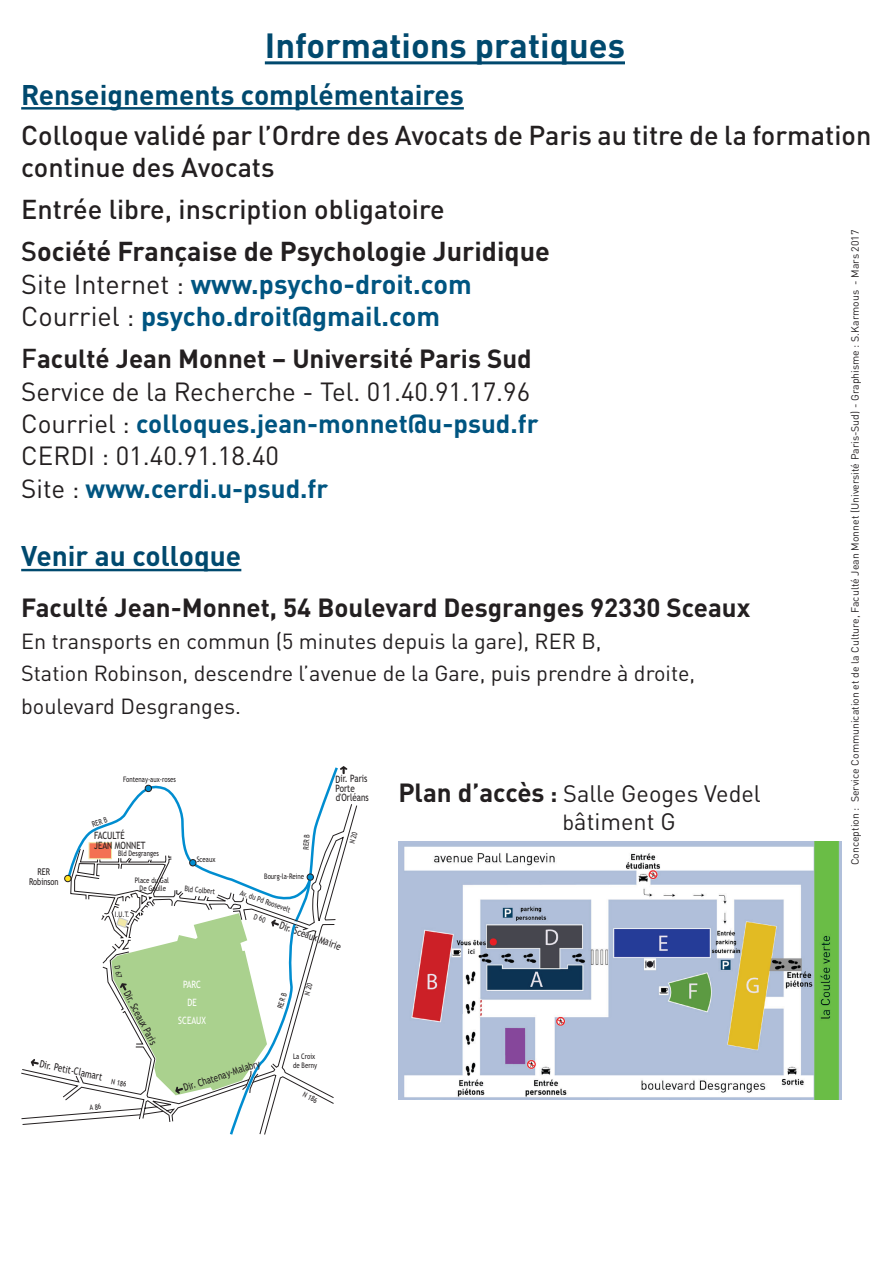
<style>
.page{position:relative;width:893px;height:1263px;background:#fff}
.page>*{position:absolute;margin:0;border:0;box-sizing:border-box;transform-origin:0 0}
.t1{font:700 34.5px "DINOT";color:#00496e}
.t2{font:700 28.05px "DINOT";color:#00496e}
.t3{font:500 27px/32.4px "DINOT";color:#231f20}
.t4{font:700 27px "DINOT";color:#005581}
.t5{font:700 27px "DINOT";color:#231f20}
.t6{font:700 25.95px "DINOT";color:#231f20}
.t7{font:700 25.95px "DINOT";color:#005581}
.t8{font:25.95px "DINOT";color:#231f20}
.t9{font:23.55px "DINOT";color:#231f20}
.t10{font:21.6px "DINOT";color:#231f20}
.t11{font:10.5px "DINOT";color:#231f20}
.t12{font:10.2px/9.3px "Trebuchet MS";letter-spacing:-.01em;color:#231f20;scale:.8 1}
.t13{font:10.2px/17.7px "Trebuchet MS";color:#fff;text-align:center;scale:.8 1}
.t14{font:9.3px/9.3px "Trebuchet MS";color:#231f20;text-align:center;scale:.8 1}
.t15{font:7.65px/9.3px "Trebuchet MS";color:#231f20;scale:.8 1}
.s1{font-weight:500}
.s2{font-weight:400;color:#231f20}
.s3{font-weight:500;font-size:27px}
.s4{font-weight:700;font-size:25.95px}
.s5{font-weight:700}
.s6{font-size:21.6px}
</style>
<div class="page">
<hr style="left:265px;top:61px;width:360px;height:3px;background:#00496e">
<hr style="left:21px;top:107px;width:443px;height:3px;background:#00496e">
<hr style="left:21px;top:569px;width:220px;height:2px;background:#00496e">
<img style="left:398px;top:842px;width:443px;height:257px">
<svg style="left:22px;top:766px;width:336px;height:368px"></svg>
<p class="t1" style="left:265px;top:23px;width:362px">Informations pratiques</p>
<p class="t2" style="left:21px;top:76px;width:444px">Renseignements complémentaires</p>
<p class="t3" style="left:21px;top:118px;width:852px">Colloque validé par l’Ordre des Avocats de Paris au titre de la formation continue des Avocats</p>
<p class="t3" style="left:21px;top:193px;width:425px">Entrée libre, inscription obligatoire</p>
<p class="t5" style="left:21px;top:234px;width:530px"><span class="s1">S</span>ociété Française de Psychologie Juridique</p>
<p class="t4" style="left:21px;top:266px;width:452px"><span class="s2">Site Internet :</span> www.psycho-droit.com</p>
<p class="t4" style="left:21px;top:299px;width:420px"><span class="s2">Courriel :</span> psycho.droit@gmail.com</p>
<p class="t6" style="left:21px;top:342px;width:512px"><span class="s3">F</span>aculté Jean Monnet – Université Paris Sud</p>
<p class="t8" style="left:21px;top:375px;width:511px">Service de la Recherche - Tel. 01.40.91.17.96</p>
<p class="t7" style="left:21px;top:407px;width:519px"><span class="s2">Courriel :</span> colloques.jean-monnet@u-psud.fr</p>
<p class="t8" style="left:21px;top:440px;width:259px">CERDI : 01.40.91.18.40</p>
<p class="t7" style="left:21px;top:471px;width:309px"><span class="s2">Site :</span> www.cerdi.u-psud.fr</p>
<p class="t11" style="left:848px;top:865px;width:637px;rotate:-90deg">Conception : Service Communication et de la Culture, Faculté Jean Monnet (Université Paris-Sud) - Graphisme : S.Karmous - Mars 2017</p>
<p class="t2" style="left:21px;top:538px;width:222px">Venir au colloque</p>
<p class="t6" style="left:21px;top:590px;width:731px">Faculté Jean-Monnet, 54 Boulevard Desgranges 92330 Sceaux</p>
<p class="t10" style="left:21px;top:628px;width:582px">En transports en commun (5 minutes depuis la gare), RER B,</p>
<p class="t10" style="left:21px;top:660px;width:676px">Station Robinson, descendre l’avenue de la Gare, puis prendre à droite,</p>
<p class="t10" style="left:21px;top:693px;width:221px">boulevard Desgranges.</p>
<p class="t12" style="left:336px;top:774px;width:43px">Dir. Paris<br>Porte d'Orléans</p>
<p class="t15" style="left:123px;top:775px;width:68px">Fontenay-aux-roses</p>
<p class="t9" style="left:398px;top:779px;width:364px"><span class="s4">Plan d’accès</span> <span class="s5">:</span> Salle Geoges Vedel</p>
<p class="t9" style="left:562px;top:807px;width:115px"><span class="s6">b</span>âtiment G</p>
<p class="t15" style="left:91px;top:820px;width:21px;rotate:-20deg">RER B</p>
<p class="t12" style="left:94px;top:831px;width:66px">FACULTÉ<br>JEAN MONNET</p>
<p class="t15" style="left:301px;top:849px;width:21px;rotate:-86deg">RER B</p>
<p class="t15" style="left:118px;top:849px;width:52px">Bld Desgranges</p>
<p class="t15" style="left:197px;top:854px;width:25px">Sceaux</p>
<p class="t14" style="left:29px;top:868px;width:38px">RER<br>Robinson</p>
<p class="t15" style="left:135px;top:877px;width:44px;line-height:7.6px;text-align:center">Place du Gal<br>De Gaulle</p>
<p class="t15" style="left:115px;top:909px;width:20px">I.U.T.</p>
<p class="t15" style="left:185px;top:884px;width:40px;rotate:5deg">Bld Colbert</p>
<p class="t12" style="left:130px;top:989px;width:76px;rotate:62deg">Dir. Sceaux Paris</p>
<p class="t13" style="left:178px;top:976px;width:36px">PARC<br>DE<br>SCEAUX</p>
<p class="t15" style="left:264px;top:871px;width:51px">Bourg-la-Reine</p>
<p class="t15" style="left:242px;top:888px;width:67px;rotate:19deg">Av. du Pd Roosevelt</p>
<p class="t12" style="left:282px;top:920px;width:82px;rotate:20deg">Dir. Sceaux Mairie</p>
<p class="t15" style="left:276px;top:1007px;width:21px;rotate:-73deg">RER B</p>
<p class="t12" style="left:41px;top:1059px;width:81px;rotate:12deg">Dir. Petit-Clam art</p>
<p class="t12" style="left:182px;top:1083px;width:101px;rotate:-18deg">Dir. Chatenay-Malabry</p>
<p class="t15" style="left:112px;top:1077px;width:21px;rotate:11deg">N 186</p>
<p class="t15" style="left:293px;top:1051px;width:31px">La Croix de Berny</p>
<p class="t15" style="left:306px;top:1090px;width:21px;rotate:29deg">N 186</p>
</div>
